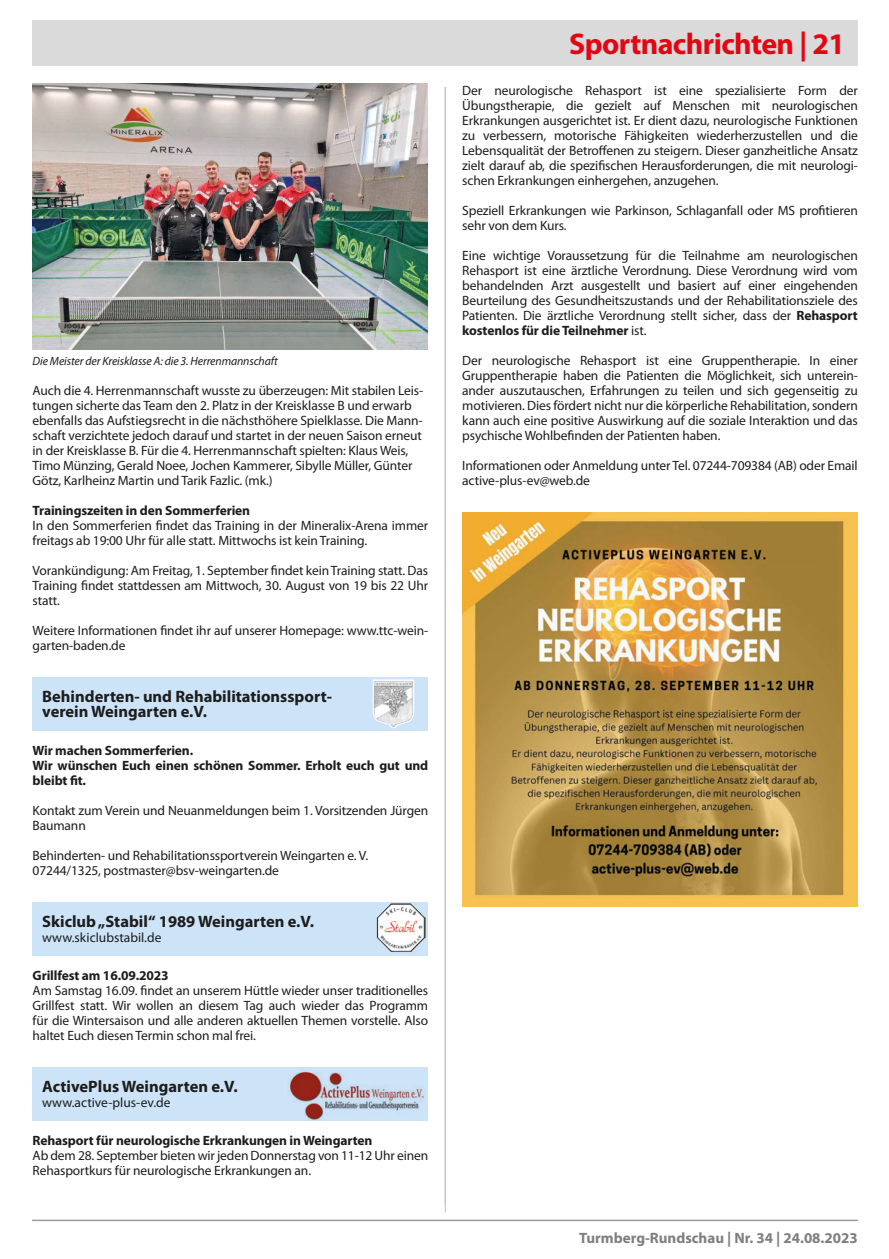
<style>
.page{position:relative;width:889px;height:1259px;background:#fff}
.page>*{position:absolute;margin:0;border:0;box-sizing:border-box;transform-origin:0 0}
.t1{font:700 30px "Myriad Pro";letter-spacing:-.02em;color:#e30613}
.t2{font:700 16.5px/15px "Myriad Pro";color:#1d1d1b}
.t3{font:700 15px "Myriad Pro";color:#7e7e7d}
.Text{font:13.5px/15px "Myriad Pro";letter-spacing:-.01em;color:#1d1d1b}
.Rubrik{font:13.5px/15px "Myriad Pro";letter-spacing:-.01em;color:#1d1d1b}
.Text-2{font:700 13.5px/15px "Myriad Pro";letter-spacing:-.01em;color:#1d1d1b}
.Rubrik-2{font:700 13.5px "Myriad Pro";letter-spacing:-.01em;color:#1d1d1b}
.image_caption{font:italic 12px "Myriad Pro";letter-spacing:-.01em;color:#1d1d1b}
.s1{font-weight:700}
</style>
<div class="page">
<hr style="left:32px;top:1219px;width:825px;height:2px;background:#9d9d9c">
<hr style="left:445px;top:87px;width:1px;height:1125px;background:#c1c0c0">
<div style="left:33px;top:20px;width:824px;height:45px;background:#dadada"></div>
<img style="left:33px;top:83px;width:394px;height:267px">
<div style="left:33px;top:677px;width:395px;height:53px;background:#cde3f7"></div>
<svg style="left:373px;top:679px;width:41px;height:49px;background:#d2d5d7"></svg>
<div style="left:33px;top:902px;width:395px;height:53px;background:#cde3f7"></div>
<img style="left:376px;top:904px;width:49px;height:48px">
<div style="left:33px;top:1067px;width:395px;height:53px;background:#cde3f7"></div>
<img style="left:289px;top:1071px;width:135px;height:49px">
<img style="left:462px;top:512px;width:395px;height:395px">
<p class="image_caption" style="left:33px;top:353px;width:247px">Die Meister der Kreisklasse A: die 3. Herrenmannschaft</p>
<p class="Rubrik" style="left:33px;top:382px;width:392px">Auch die 4. Herrenmannschaft wusste zu überzeugen: Mit stabilen Leis&shy;tungen sicherte das Team den 2. Platz in der Kreisklasse B und erwarb ebenfalls das Aufstiegsrecht in die nächsthöhere Spielklasse. Die Mann&shy;schaft verzichtete jedoch darauf und startet in der neuen Saison erneut in der Kreisklasse B. Für die 4. Herrenmannschaft spielten: Klaus Weis, Timo Münzing, Gerald Noee, Jochen Kammerer, Sibylle Müller, Günter Götz, Karlheinz Martin und Tarik Fazlic. (mk.)</p>
<p class="Rubrik-2" style="left:33px;top:501px;width:219px">Trainingszeiten in den Sommerferien</p>
<p class="Text" style="left:33px;top:517px;width:397px">In den Sommerferien findet das Training in der Mineralix-Arena immer freitags ab 19:00 Uhr für alle statt. Mittwochs ist kein Training.</p>
<p class="Text" style="left:33px;top:562px;width:397px;text-align:justify">Vorankündigung: Am Freitag, 1. September findet kein Training statt. Das Training findet stattdessen am Mittwoch, 30. August von 19 bis 22 Uhr statt.</p>
<p class="Text" style="left:33px;top:622px;width:397px">Weitere Informationen findet ihr auf unserer Homepage: www.ttc-wein&shy;garten-baden.de</p>
<p class="t2" style="left:42px;top:689px;width:291px">Behinderten- und Rehabilitationssport&shy;verein Weingarten e.V.</p>
<p class="Text-2" style="left:33px;top:742px;width:162px">Wir machen Sommerferien.</p>
<p class="Text-2" style="left:33px;top:757px;width:397px">Wir wünschen Euch einen schönen Sommer. Erholt euch gut und bleibt fit.</p>
<p class="Text" style="left:33px;top:802px;width:397px">Kontakt zum Verein und Neuanmeldungen beim 1. Vorsitzenden Jürgen<br>Baumann</p>
<p class="Text" style="left:33px;top:847px;width:337px">Behinderten- und Rehabilitationssportverein Weingarten e. V.</p>
<p class="Text" style="left:33px;top:862px;width:248px">07244/1325, postmaster@bsv-weingarten.de</p>
<p class="t2" style="left:42px;top:914px;width:273px">Skiclub „Stabil“ 1989 Weingarten e.V.</p>
<p class="Rubrik" style="left:42px;top:930px;width:121px">www.skiclubstabil.de</p>
<p class="Text-2" style="left:33px;top:967px;width:138px">Grillfest am 16.09.2023</p>
<p class="Text" style="left:33px;top:982px;width:397px;text-align:justify">Am Samstag 16.09. findet an unserem Hüttle wieder unser traditionelles Grillfest statt. Wir wollen an diesem Tag auch wieder das Programm für die Wintersaison und alle anderen aktuellen Themen vorstelle. Also haltet Euch diesen Termin schon mal frei.</p>
<p class="t2" style="left:42px;top:1079px;width:197px">ActivePlus Weingarten e.V.</p>
<p class="Rubrik" style="left:42px;top:1095px;width:130px">www.active-plus-ev.de</p>
<p class="Text-2" style="left:33px;top:1132px;width:341px">Rehasport für neurologische Erkrankungen in Weingarten</p>
<p class="Text" style="left:33px;top:1147px;width:397px">Ab dem 28. September bieten wir jeden Donnerstag von 11-12 Uhr einen<br>Rehasportkurs für neurologische Erkrankungen an.</p>
<p class="t1" style="left:569px;top:24px;width:277px">Sportnachrichten | 21</p>
<p class="Text" style="left:462px;top:82px;width:397px;text-align:justify">Der neurologische Rehasport ist eine spezialisierte Form der Übungstherapie, die gezielt auf Menschen mit neurologischen Erkrankungen ausgerichtet ist. Er dient dazu, neurologische Funktionen zu verbessern, motorische Fähigkeiten wiederherzustellen und die Lebensqualität der Betroffenen zu steigern. Dieser ganzheitliche Ansatz zielt darauf ab, die spezifischen Herausforderungen, die mit neurologi&shy;schen Erkrankungen einhergehen, anzugehen.</p>
<p class="Text" style="left:462px;top:202px;width:397px">Speziell Erkrankungen wie Parkinson, Schlaganfall oder MS profitieren sehr von dem Kurs.</p>
<p class="Text" style="left:462px;top:247px;width:397px;text-align:justify">Eine wichtige Voraussetzung für die Teilnahme am neurologischen Rehasport ist eine ärztliche Verordnung. Diese Verordnung wird vom behandelnden Arzt ausgestellt und basiert auf einer eingehenden Beurteilung des Gesundheitszustands und der Rehabilitationsziele des Patienten. Die ärztliche Verordnung stellt sicher, dass der <span class="s1">Rehasport kostenlos für die Teilnehmer</span> ist.</p>
<p class="Text" style="left:462px;top:352px;width:397px;text-align:justify">Der neurologische Rehasport ist eine Gruppentherapie. In einer Gruppentherapie haben die Patienten die Möglichkeit, sich unterein&shy;ander auszutauschen, Erfahrungen zu teilen und sich gegenseitig zu motivieren. Dies fördert nicht nur die körperliche Rehabilitation, sondern kann auch eine positive Auswirkung auf die soziale Interaktion und das psychische Wohlbefinden der Patienten haben.</p>
<p class="Text" style="left:462px;top:457px;width:397px">Informationen oder Anmeldung unter Tel. 07244-709384 (AB) oder Email active-plus-ev@web.de</p>
<p class="t3" style="left:579px;top:1228px;width:280px">Turmberg-Rundschau | Nr. 34 | 24.08.2023</p>
</div>
